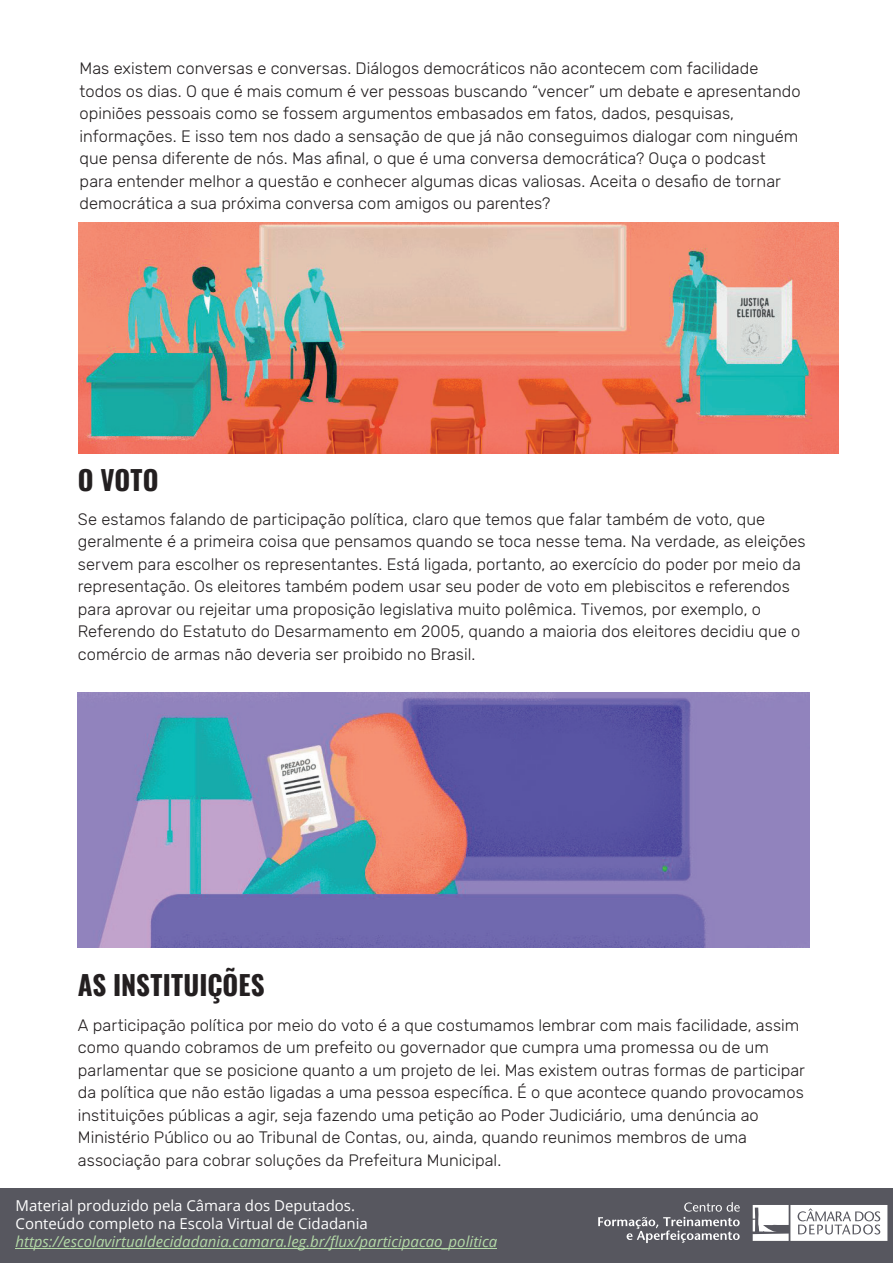
<style>
.page{position:relative;width:893px;height:1263px;background:#fff}
.page>*{position:absolute;margin:0;border:0;box-sizing:border-box;transform-origin:0 0}
.t1{font:700 27px "Oswald";letter-spacing:.005em;color:#231f20}
.t2{font:300 16.5px/22.5px "Rubik";color:#231f20}
.t3{font:15px/18px "Open Sans";color:#fff}
.t4{font:italic 15px "Open Sans";color:#b3d9a7}
</style>
<div class="page">
<div style="left:1px;top:1188px;width:892px;height:75px;background:#57575f"></div>
<svg style="left:753px;top:1205px;width:134px;height:36px;background:#dfdfe1"></svg>
<svg style="left:598px;top:1202px;width:142px;height:41px"></svg>
<hr style="left:16px;top:1248px;width:481px;height:1px;background:#b3d9a7">
<img style="left:79px;top:222px;width:760px;height:232px">
<img style="left:78px;top:692px;width:732px;height:255px">
<p class="t2" style="left:80px;top:57px;width:722px">Mas existem conversas e conversas. Diálogos democráticos não acontecem com facilidade todos os dias. O que é mais comum é ver pessoas buscando “vencer” um debate e apresentando opiniões pessoais como se fossem argumentos embasados em fatos, dados, pesquisas, informações. E isso tem nos dado a sensação de que já não conseguimos dialogar com ninguém que pensa diferente de nós. Mas afinal, o que é uma conversa democrática? Ouça o podcast para entender melhor a questão e conhecer algumas dicas valiosas. Aceita o desafio de tornar democrática a sua próxima conversa com amigos ou parentes?</p>
<h1 class="t1" style="left:78px;top:466px;width:83px">O VOTO</h1>
<p class="t2" style="left:78px;top:508px;width:729px">Se estamos falando de participação política, claro que temos que falar também de voto, que geralmente é a primeira coisa que pensamos quando se toca nesse tema. Na verdade, as eleições servem para escolher os representantes. Está ligada, portanto, ao exercício do poder por meio da representação. Os eleitores também podem usar seu poder de voto em plebiscitos e referendos para aprovar ou rejeitar uma proposição legislativa muito polêmica. Tivemos, por exemplo, o Referendo do Estatuto do Desarmamento em 2005, quando a maioria dos eleitores decidiu que o comércio de armas não deveria ser proibido no Brasil.</p>
<h1 class="t1" style="left:78px;top:971px;width:188px">AS INSTITUIÇÕES</h1>
<p class="t2" style="left:78px;top:1014px;width:729px">A participação política por meio do voto é a que costumamos lembrar com mais facilidade, assim como quando cobramos de um prefeito ou governador que cumpra uma promessa ou de um parlamentar que se posicione quanto a um projeto de lei. Mas existem outras formas de participar da política que não estão ligadas a uma pessoa específica. É o que acontece quando provocamos instituições públicas a agir, seja fazendo uma petição ao Poder Judiciário, uma denúncia ao Ministério Público ou ao Tribunal de Contas, ou, ainda, quando reunimos membros de uma associação para cobrar soluções da Prefeitura Municipal.</p>
<p class="t3" style="left:16px;top:1196px;width:354px">Material produzido pela Câmara dos Deputados.<br>Conteúdo completo na Escola Virtual de Cidadania</p>
<p class="t4" style="left:16px;top:1231px;width:483px">https://escolavirtualdecidadania.camara.leg.br/flux/participacao_politica</p>
</div>
